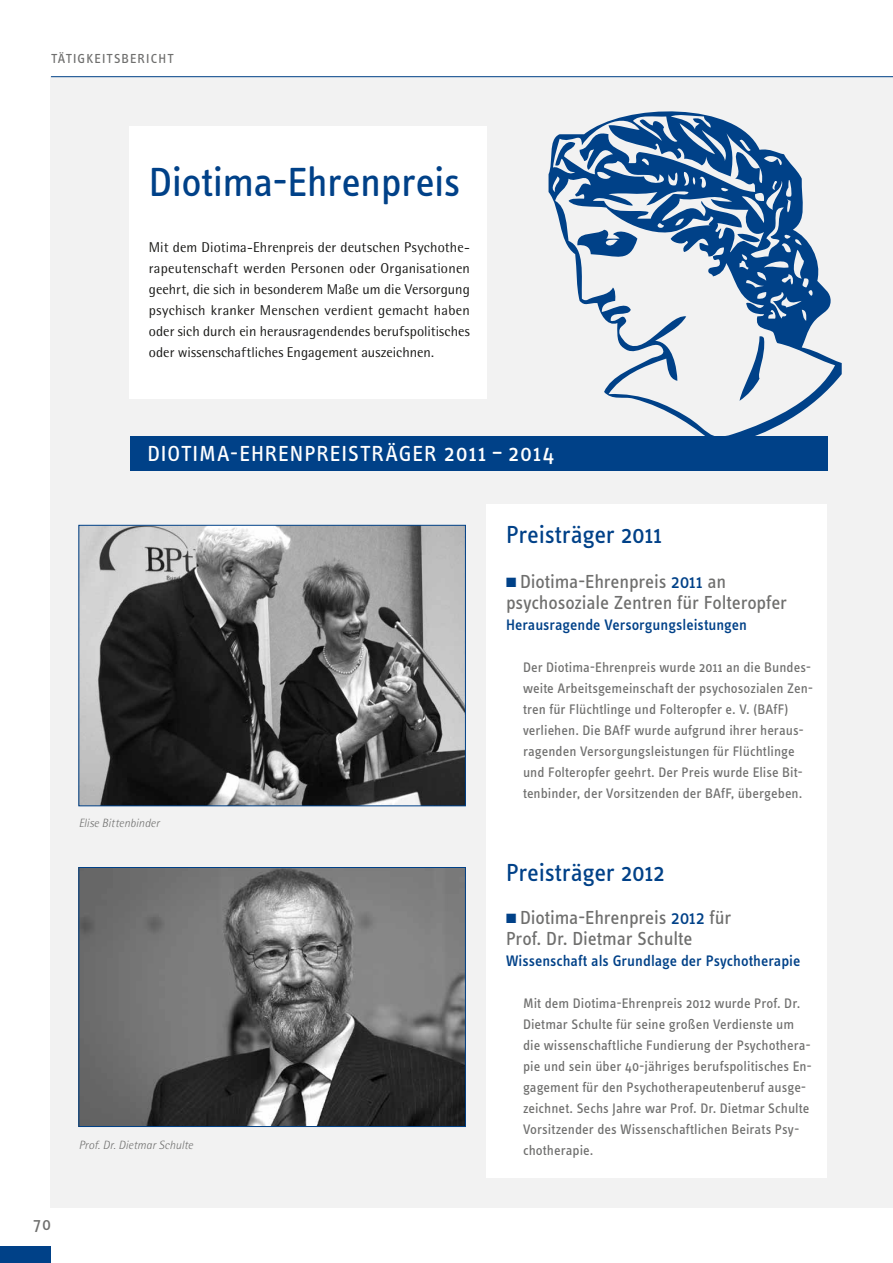
<style>
.page{position:relative;width:893px;height:1263px;background:#fff}
.page>*{position:absolute;margin:0;border:0;box-sizing:border-box;transform-origin:0 0}
.t1{font:42px "Info Text";letter-spacing:-.015em;color:#004188}
.t2{font:25.5px "Info Text";letter-spacing:-.01em;color:#004188}
.t3{font:22.5px "Info Text";letter-spacing:.045em;color:#fff}
.t4{font:19.5px/21px "Info Text";letter-spacing:-.01em;color:#6f6f6e}
.t5{font:18px "Info Text";color:#6f6f6e}
.t6{font:500 15.75px "Info Text";color:#004188}
.t7{font:14.25px/21px "Info Text";letter-spacing:.005em;color:#6f6f6e}
.t8{font:14.25px/21px "Rotis Semi Sans Pro";letter-spacing:.005em;color:#1a1a18;text-align:justify}
.t9{font:13.5px "Info Text";letter-spacing:.08em;color:#6f6f6e}
.t10{font:italic 300 12px "Rotis Semi Sans Pro";letter-spacing:.005em;color:#6f6f6e}
.s1{font-size:24px}
.s2{color:#004188}
</style>
<div class="page">
<div style="left:0;top:1246px;width:51px;height:17px;background:#004188"></div>
<div style="left:51px;top:77px;width:842px;height:1131px;background:#f2f2f2"></div>
<div style="left:130px;top:126px;width:357px;height:273px;background:#fff"></div>
<div style="left:487px;top:504px;width:340px;height:674px;background:#fff"></div>
<div style="left:130px;top:437px;width:697px;height:34px;background:#004188"></div>
<svg style="left:547px;top:111px;width:295px;height:336px"></svg>
<img style="left:81px;top:527px;width:383px;height:277px">
<div style="left:79px;top:525px;width:387px;height:281px;border:1px solid #004188"></div>
<img style="left:81px;top:869px;width:383px;height:256px">
<div style="left:79px;top:867px;width:387px;height:260px;border:1px solid #004188"></div>
<hr style="left:51px;top:76px;width:842px;height:1px;background:#004188">
<p class="t9" style="left:51px;top:51px;width:124px">TÄTIGKEITSBERICHT</p>
<h1 class="t1" style="left:149px;top:158px;width:313px">Diotima-Ehrenpreis</h1>
<p class="t8" style="left:149px;top:237px;width:323px">Mit dem Diotima-Ehrenpreis der deutschen Psychothe&shy;rapeutenschaft werden Personen oder Organisationen geehrt, die sich in besonderem Maße um die Versorgung psychisch kranker Menschen verdient gemacht haben oder sich durch ein herausragendendes berufspolitisches oder wissenschaftliches Engagement auszeichnen.</p>
<h3 class="t3" style="left:147px;top:441px;width:409px">DIOTIMA-EHRENPREISTRÄGER <span class="s1">2011 – 2014</span></h3>
<p class="t10" style="left:79px;top:816px;width:82px">Elise Bittenbinder</p>
<p class="t5" style="left:33px;top:1213px;width:19px">70</p>
<p class="t10" style="left:79px;top:1138px;width:116px">Prof. Dr. Dietmar Schulte</p>
<h2 class="t2" style="left:506px;top:519px;width:158px">Preisträger 2011</h2>
<h3 class="t4" style="left:506px;top:571px;width:282px"><span class="s2">■</span> Diotima-Ehrenpreis <span class="s2">2011</span> an psychosoziale Zentren für Folteropfer</h3>
<p class="t6" style="left:506px;top:616px;width:243px">Herausragende Versorgungsleistungen</p>
<p class="t7" style="left:523px;top:657px;width:292px">Der Diotima-Ehrenpreis wurde 2011 an die Bundes&shy;weite Arbeitsgemeinschaft der psychosozialen Zen&shy;tren für Flüchtlinge und Folteropfer e. V. (BAfF) verliehen. Die BAfF wurde aufgrund ihrer heraus&shy;ragenden Versorgungsleistungen für Flüchtlinge und Folteropfer geehrt. Der Preis wurde Elise Bit&shy;tenbinder, der Vorsitzenden der BAfF, übergeben.</p>
<h2 class="t2" style="left:506px;top:858px;width:160px">Preisträger 2012</h2>
<h3 class="t4" style="left:506px;top:907px;width:227px"><span class="s2">■</span> Diotima-Ehrenpreis <span class="s2">2012</span> für<br>Prof. Dr. Dietmar Schulte</h3>
<p class="t6" style="left:506px;top:952px;width:296px">Wissenschaft als Grundlage der Psychotherapie</p>
<p class="t7" style="left:523px;top:993px;width:290px">Mit dem Diotima-Ehrenpreis 2012 wurde Prof. Dr.<br>Dietmar Schulte für seine großen Verdienste um die wissenschaftliche Fundierung der Psychothera&shy;pie und sein über 40-jähriges berufspolitisches En&shy;gagement für den Psychotherapeutenberuf ausge&shy;zeichnet. Sechs Jahre war Prof. Dr. Dietmar Schulte Vorsitzender des Wissenschaftlichen Beirats Psy&shy;chotherapie.</p>
</div>
